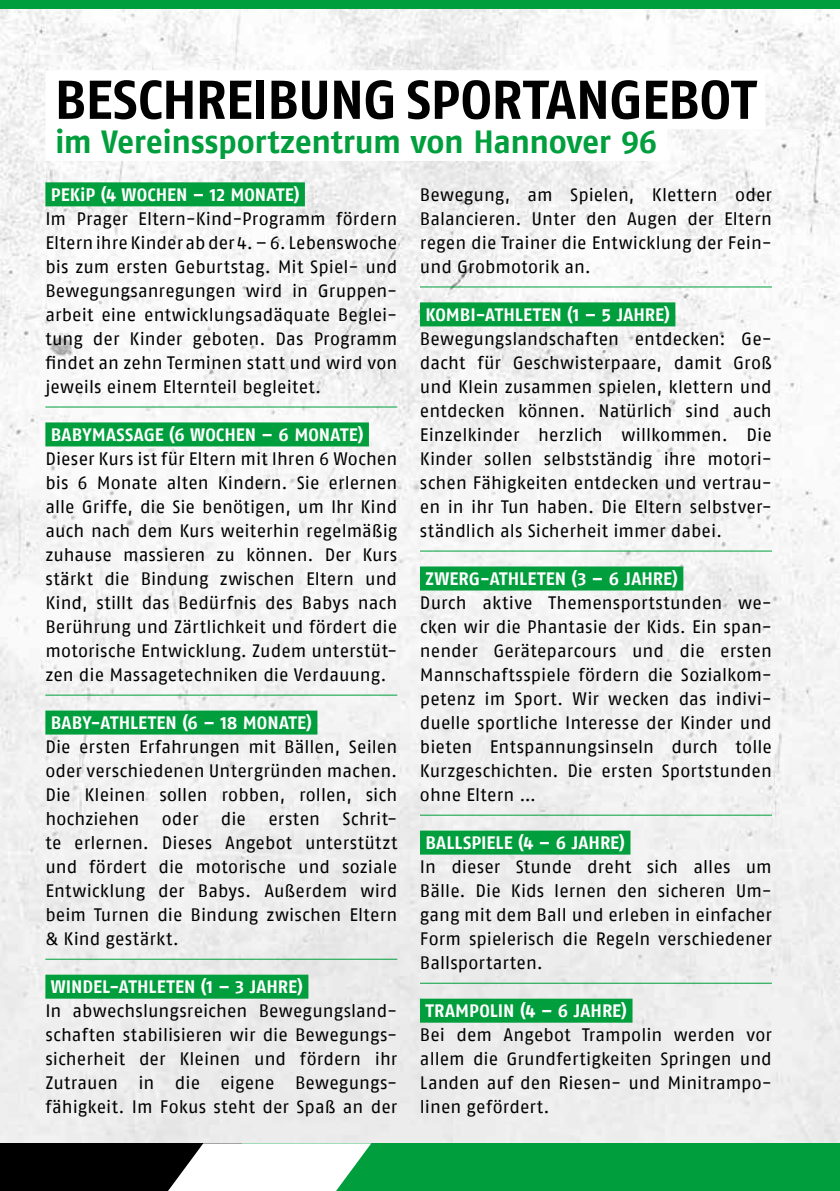
<style>
.page{position:relative;width:840px;height:1191px;background:#fff}
.page>*{position:absolute;margin:0;border:0;box-sizing:border-box;transform-origin:0 0}
.t1{font:54.6px "Fago No Bold Lf";letter-spacing:-.015em;color:#000}
.t2{font:32px "Fago No Bold Lf";letter-spacing:-.01em;color:#009e3d}
.t3{font:18px/24px "Fago No Regular LF";color:#000;text-align:justify}
.t4{font:18px "Fago No Bold Lf";letter-spacing:.005em;color:#fff}
</style>
<div class="page">
<img style="left:0;top:9px;width:839px;height:1134px">
<div style="left:45px;top:70px;width:719px;height:59px;background:#fff"></div>
<div style="left:45px;top:125px;width:621px;height:36px;background:#fff"></div>
<div style="left:45px;top:422px;width:324px;height:24px;background:#009e3d"></div>
<div style="left:420px;top:830px;width:210px;height:24px;background:#009e3d"></div>
<div style="left:420px;top:998px;width:212px;height:24px;background:#009e3d"></div>
<div style="left:420px;top:566px;width:263px;height:24px;background:#009e3d"></div>
<div style="left:45px;top:182px;width:260px;height:24px;background:#009e3d"></div>
<div style="left:45px;top:974px;width:263px;height:24px;background:#009e3d"></div>
<div style="left:420px;top:302px;width:255px;height:24px;background:#009e3d"></div>
<div style="left:45px;top:710px;width:272px;height:24px;background:#009e3d"></div>
<hr style="left:45px;top:406px;width:352px;height:1px;background:#009e3d">
<hr style="left:45px;top:694px;width:352px;height:1px;background:#009e3d">
<hr style="left:45px;top:958px;width:352px;height:1px;background:#009e3d">
<hr style="left:420px;top:550px;width:351px;height:1px;background:#009e3d">
<hr style="left:420px;top:814px;width:351px;height:1px;background:#009e3d">
<hr style="left:420px;top:286px;width:351px;height:1px;background:#009e3d">
<hr style="left:420px;top:982px;width:351px;height:1px;background:#009e3d">
<div style="left:0;top:0;width:839px;height:9px;background:#009e3d"></div>
<div style="left:220px;top:1143px;width:619px;height:48px;background:#009e3d"></div>
<div style="left:0;top:1143px;width:242px;height:48px;background:#000"></div>
<svg style="left:168px;top:1143px;width:203px;height:48px"></svg>
<h1 class="t1" style="left:54px;top:68px;width:702px">BESCHREIBUNG SPORTANGEBOT</h1>
<h2 class="t2" style="left:55px;top:123px;width:603px">im Vereinssportzentrum von Hannover 96</h2>
<p class="t4" style="left:51px;top:184px;width:250px">PEKiP (4 WOCHEN – 12 MONATE)</p>
<p class="t3" style="left:45px;top:206px;width:353px">Im Prager Eltern-Kind-Programm fördern Eltern ihre Kinder ab der 4. – 6. Lebenswoche bis zum ersten Geburtstag. Mit Spiel- und Bewegungsanregungen wird in Gruppen&shy;arbeit eine entwicklungsadäquate Beglei&shy;tung der Kinder geboten. Das Programm findet an zehn Terminen statt und wird von jeweils einem Elternteil begleitet.</p>
<p class="t4" style="left:51px;top:424px;width:314px">BABYMASSAGE (6 WOCHEN – 6 MONATE)</p>
<p class="t3" style="left:45px;top:446px;width:353px">Dieser Kurs ist für Eltern mit Ihren 6 Wochen bis 6 Monate alten Kindern. Sie erlernen alle Griffe, die Sie benötigen, um Ihr Kind auch nach dem Kurs weiterhin regelmäßig zuhause massieren zu können. Der Kurs stärkt die Bindung zwischen Eltern und Kind, stillt das Bedürfnis des Babys nach Berührung und Zärtlichkeit und fördert die motorische Entwicklung. Zudem unterstüt&shy;zen die Massagetechniken die Verdauung.</p>
<p class="t4" style="left:51px;top:712px;width:262px">BABY-ATHLETEN (6 – 18 MONATE)</p>
<p class="t3" style="left:45px;top:734px;width:353px">Die ersten Erfahrungen mit Bällen, Seilen oder verschiedenen Untergründen machen.<br>Die Kleinen sollen robben, rollen, sich hochziehen oder die ersten Schrit&shy;te erlernen. Dieses Angebot unterstützt und fördert die motorische und soziale Entwicklung der Babys. Außerdem wird beim Turnen die Bindung zwischen Eltern &amp; Kind gestärkt.</p>
<p class="t4" style="left:51px;top:976px;width:253px">WINDEL-ATHLETEN (1 – 3 JAHRE)</p>
<p class="t3" style="left:45px;top:998px;width:353px">In abwechslungsreichen Bewegungsland&shy;schaften stabilisieren wir die Bewegungs&shy;sicherheit der Kleinen und fördern ihr Zutrauen in die eigene Bewegungs&shy;fähigkeit. Im Fokus steht der Spaß an der</p>
<p class="t3" style="left:420px;top:182px;width:353px">Bewegung, am Spielen, Klettern oder Balancieren. Unter den Augen der Eltern regen die Trainer die Entwicklung der Fein&shy;und Grobmotorik an.</p>
<p class="t4" style="left:425px;top:304px;width:246px">KOMBI-ATHLETEN (1 – 5 JAHRE)</p>
<p class="t3" style="left:420px;top:326px;width:353px">Bewegungslandschaften entdecken: Ge&shy;dacht für Geschwisterpaare, damit Groß und Klein zusammen spielen, klettern und entdecken können. Natürlich sind auch Einzelkinder herzlich willkommen. Die Kinder sollen selbstständig ihre motori&shy;schen Fähigkeiten entdecken und vertrau&shy;en in ihr Tun haben. Die Eltern selbstver&shy;ständlich als Sicherheit immer dabei.</p>
<p class="t4" style="left:425px;top:568px;width:254px">ZWERG-ATHLETEN (3 – 6 JAHRE)</p>
<p class="t3" style="left:420px;top:590px;width:353px">Durch aktive Themensportstunden we&shy;cken wir die Phantasie der Kids. Ein span&shy;nender Geräteparcours und die ersten Mannschaftsspiele fördern die Sozialkom&shy;petenz im Sport. Wir wecken das indivi&shy;duelle sportliche Interesse der Kinder und bieten Entspannungsinseln durch tolle Kurzgeschichten. Die ersten Sportstunden ohne Eltern …</p>
<p class="t4" style="left:425px;top:832px;width:201px">BALLSPIELE (4 – 6 JAHRE)</p>
<p class="t3" style="left:420px;top:854px;width:353px">In dieser Stunde dreht sich alles um Bälle. Die Kids lernen den sicheren Um&shy;gang mit dem Ball und erleben in einfacher Form spielerisch die Regeln verschiedener Ballsportarten.</p>
<p class="t4" style="left:425px;top:1000px;width:203px">TRAMPOLIN (4 – 6 JAHRE)</p>
<p class="t3" style="left:420px;top:1022px;width:353px">Bei dem Angebot Trampolin werden vor allem die Grundfertigkeiten Springen und Landen auf den Riesen- und Minitrampo&shy;linen gefördert.</p>
</div>
